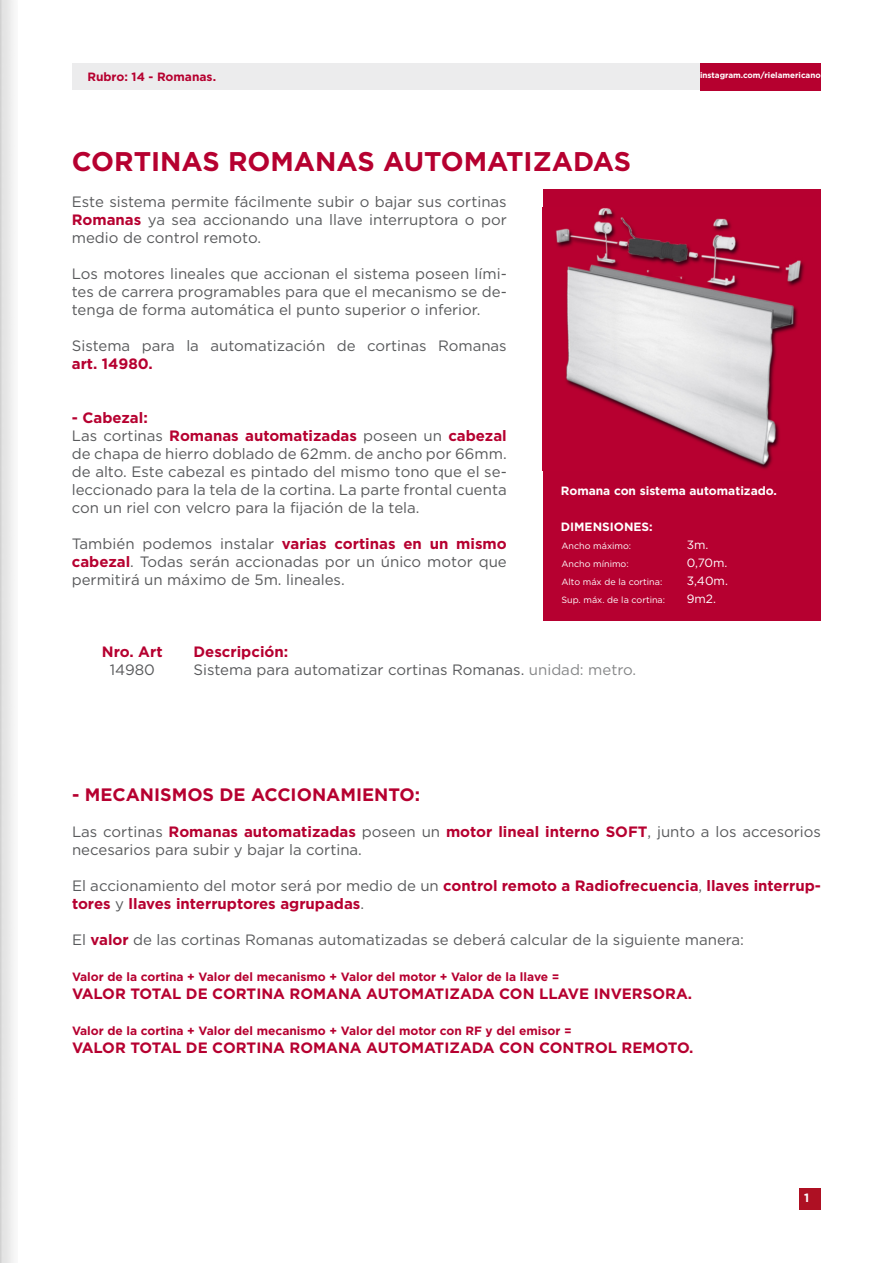
<style>
.page{position:relative;width:893px;height:1263px;background:#fff}
.page>*{position:absolute;margin:0;border:0;box-sizing:border-box;transform-origin:0 0}
.t1{font:700 27px "Gotham";color:#b60030}
.t2{font:700 18px "Gotham";color:#b60030}
.t3{font:15px/18px "Gotham";color:#58595b;text-align:justify}
.t4{font:700 15px/18px "Gotham";color:#b60030}
.t5{font:700 12px "Gotham";color:#b60030}
.enrojos{font:700 12px "Gotham";color:#fff}
.t6{font:12px "Gotham";color:#fff}
.t7{font:700 12px "Gotham";color:#b6002f}
.t8{font:700 12px "Gotham";color:#fbfdfe}
.t9{font:9px "Gotham";color:#fff}
.t10{font:700 8.1px "Gotham";color:#fff}
.s1{font-weight:700;color:#b60030}
.s2{color:#868788}
.s3{font-weight:400;color:#58595b}
</style>
<div class="page">
<div style="left:799px;top:1188px;width:22px;height:22px;background:#ae1023"></div>
<div style="left:700px;top:63px;width:121px;height:27px;background:#b6002f"></div>
<div style="left:72px;top:63px;width:628px;height:27px;background:#ececed"></div>
<img style="left:0;top:0;width:14px;height:1263px">
<div style="left:543px;top:189px;width:278px;height:432px;background:#b60030"></div>
<img style="left:542px;top:207px;width:262px;height:264px">
<p class="t7" style="left:87px;top:70px;width:130px">Rubro: 14 - Romanas.</p>
<p class="t1" style="left:72px;top:146px;width:561px">CORTINAS ROMANAS AUTOMATIZADAS</p>
<p class="t3" style="left:72px;top:192px;width:436px">Este sistema permite fácilmente subir o bajar sus cortinas <span class="s1">Romanas</span> ya sea accionando una llave interruptora o por medio de control remoto.</p>
<p class="t3" style="left:72px;top:264px;width:436px">Los motores lineales que accionan el sistema poseen lími&shy;tes de carrera programables para que el mecanismo se de&shy;tenga de forma automática el punto superior o inferior.</p>
<p class="t3" style="left:72px;top:336px;width:436px">Sistema para la automatización de cortinas Romanas <span class="s1">art. 14980.</span></p>
<p class="t10" style="left:700px;top:70px;width:122px">instagram.com/rielamericano</p>
<p class="t4" style="left:72px;top:408px;width:77px">- Cabezal:</p>
<p class="t3" style="left:72px;top:426px;width:436px">Las cortinas <span class="s1">Romanas automatizadas</span> poseen un <span class="s1">cabezal </span>de chapa de hierro doblado de 62mm. de ancho por 66mm. de alto. Este cabezal es pintado del mismo tono que el se&shy;leccionado para la tela de la cortina. La parte frontal cuenta con un riel con velcro para la fijación de la tela.</p>
<p class="t3" style="left:72px;top:534px;width:436px">También podemos instalar <span class="s1">varias cortinas en un mismo cabezal</span>. Todas serán accionadas por un único motor que permitirá un máximo de 5m. lineales.</p>
<p class="t9" style="left:561px;top:541px;width:71px">Ancho máximo:</p>
<p class="enrojos" style="left:561px;top:484px;width:218px">Romana con sistema automatizado.</p>
<p class="enrojos" style="left:561px;top:520px;width:94px">DIMENSIONES:</p>
<p class="t6" style="left:687px;top:538px;width:23px">3m.</p>
<p class="t6" style="left:687px;top:556px;width:42px">0,70m.</p>
<p class="t6" style="left:687px;top:574px;width:43px">3,40m.</p>
<p class="t6" style="left:687px;top:592px;width:31px">9m2.</p>
<p class="t9" style="left:561px;top:559px;width:69px">Ancho mínimo:</p>
<p class="t9" style="left:561px;top:577px;width:102px">Alto máx de la cortina:</p>
<p class="t9" style="left:561px;top:595px;width:105px">Sup. máx. de la cortina:</p>
<p class="t4" style="left:102px;top:642px;width:62px">Nro. Art</p>
<p class="t3" style="left:110px;top:660px;width:47px">14980</p>
<p class="t4" style="left:193px;top:642px;width:96px">Descripción:</p>
<p class="t3" style="left:193px;top:660px;width:444px">Sistema para automatizar cortinas Romanas. <span class="s2">unidad: metro.</span></p>
<p class="t2" style="left:72px;top:784px;width:350px">- MECANISMOS DE ACCIONAMIENTO:</p>
<p class="t3" style="left:72px;top:822px;width:750px">Las cortinas <span class="s1">Romanas automatizadas</span> poseen un <span class="s1">motor lineal interno SOFT</span>, junto a los accesorios necesarios para subir y bajar la cortina.</p>
<p class="t4" style="left:72px;top:876px;width:750px"><span class="s3">El accionamiento del motor será por medio de un</span> control remoto a Radiofrecuencia<span class="s3">,</span> llaves interrup&shy;tores <span class="s3">y</span> llaves interruptores agrupadas<span class="s3">.</span></p>
<p class="t3" style="left:72px;top:930px;width:674px">El <span class="s1">valor</span> de las cortinas Romanas automatizadas se deberá calcular de la siguiente manera:</p>
<p class="t5" style="left:72px;top:970px;width:489px">Valor de la cortina + Valor del mecanismo + Valor del motor + Valor de la llave =</p>
<p class="t4" style="left:72px;top:984px;width:622px">VALOR TOTAL DE CORTINA ROMANA AUTOMATIZADA CON LLAVE INVERSORA.</p>
<p class="t5" style="left:72px;top:1024px;width:501px">Valor de la cortina + Valor del mecanismo + Valor del motor con RF y del emisor =</p>
<p class="t4" style="left:72px;top:1038px;width:623px">VALOR TOTAL DE CORTINA ROMANA AUTOMATIZADA CON CONTROL REMOTO.</p>
<p class="t8" style="left:804px;top:1191px;width:7px">1</p>
</div>
